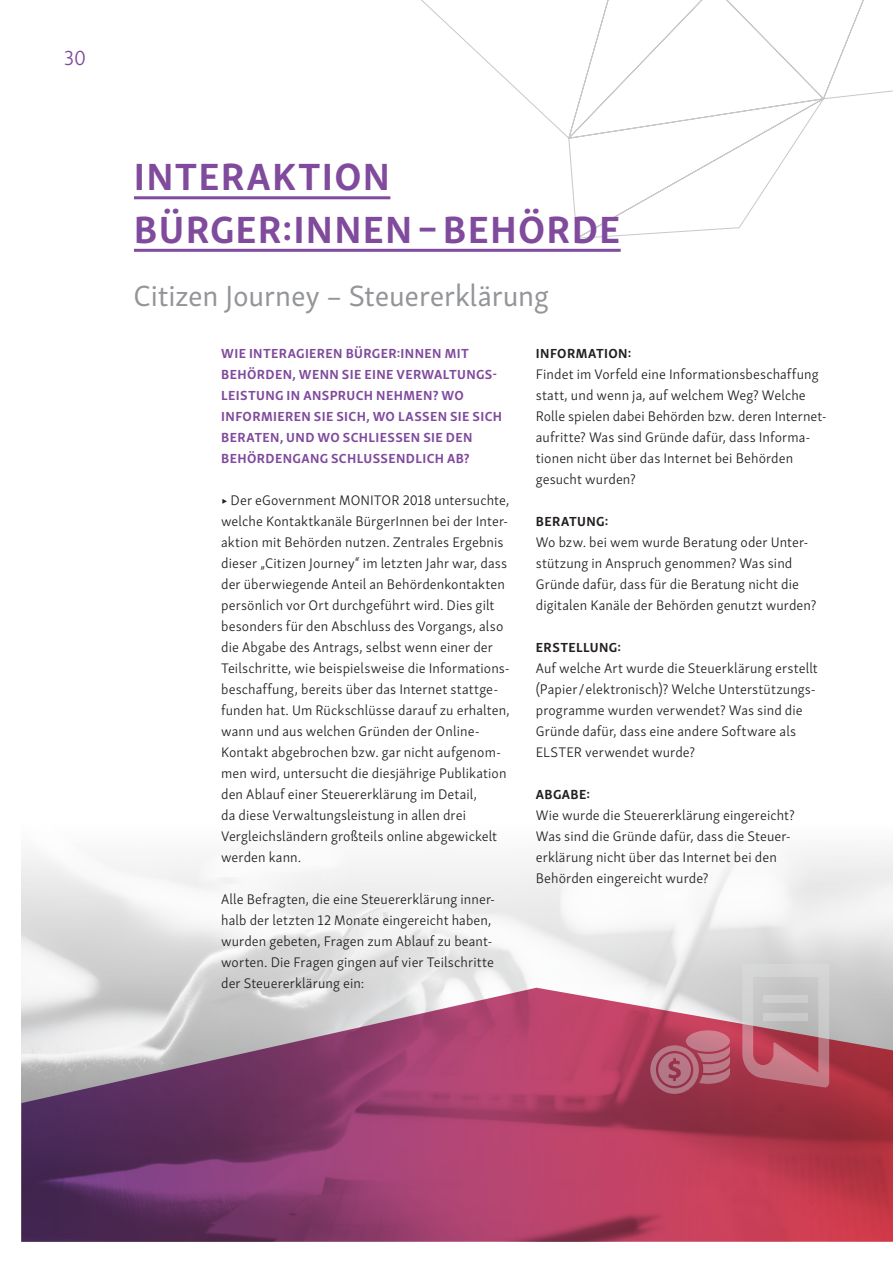
<style>
.page{position:relative;width:893px;height:1263px;background:#fff}
.page>*{position:absolute;margin:0;border:0;box-sizing:border-box;transform-origin:0 0}
.t1{font:700 39px/52.5px "Skolar Sans Latn";letter-spacing:.03em;color:#804a9d}
.t2{font:30px "Skolar Sans Latn";letter-spacing:-.005em;color:#939598}
.t3{font:300 21px "Skolar Sans Latn";color:#804a9d}
.t4{font:300 14.25px/21px "Skolar Sans Latn";letter-spacing:.005em;color:#231f20}
.t5{font:700 13.5px/21px "Skolar Sans Latn";letter-spacing:.03em;color:#804a9d}
.t6{font:700 13.5px "Skolar Sans Latn";letter-spacing:.03em;color:#231f20}
</style>
<div class="page">
<svg style="left:21px;top:988px;width:872px;height:254px;background:#a25474"></svg>
<svg style="left:742px;top:964px;width:87px;height:123px;background:#c1969d"></svg>
<div style="left:686px;top:1030px;width:44px;height:22px;background:#ca7e8e;border-radius:50%"></div>
<svg style="left:650px;top:1045px;width:80px;height:49px;background:#ab5c6e"></svg>
<svg style="left:421px;top:0;width:472px;height:239px"></svg>
<hr style="left:134px;top:196px;width:256px;height:3px;background:#804a9d">
<hr style="left:134px;top:249px;width:487px;height:3px;background:#804a9d">
<h3 class="t3" style="left:64px;top:42px;width:24px">30</h3>
<h1 class="t1" style="left:134px;top:147px;width:488px">INTERAKTION<br>BÜRGER:INNEN – BEHÖRDE</h1>
<h2 class="t2" style="left:134px;top:273px;width:417px">Citizen Journey – Steuererklärung</h2>
<p class="t5" style="left:221px;top:342px;width:282px">WIE INTERAGIEREN BÜRGER:INNEN MIT BEHÖRDEN, WENN SIE EINE VERWALTUNGS-LEISTUNG IN ANSPRUCH NEHMEN? WO INFORMIEREN SIE SICH, WO LASSEN SIE SICH BERATEN, UND WO SCHLIESSEN SIE DEN BEHÖRDENGANG SCHLUSSENDLICH AB?</p>
<p class="t4" style="left:221px;top:489px;width:290px">▶ Der eGovernment MONITOR 2018 untersuchte, welche Kontaktkanäle BürgerInnen bei der Inter&shy;aktion mit Behörden nutzen. Zentrales Ergebnis dieser „Citizen Journey“ im letzten Jahr war, dass der überwiegende Anteil an Behördenkontakten persönlich vor Ort durchgeführt wird. Dies gilt besonders für den Abschluss des Vorgangs, also die Abgabe des Antrags, selbst wenn einer der Teilschritte, wie beispielsweise die Informations&shy;beschaffung, bereits über das Internet stattge&shy;funden hat. Um Rückschlüsse darauf zu erhalten, wann und aus welchen Gründen der Online-Kontakt abgebrochen bzw. gar nicht aufgenom&shy;men wird, untersucht die diesjährige Publikation den Ablauf einer Steuererklärung im Detail,<br>da diese Verwaltungsleistung in allen drei Vergleichsländern großteils online abgewickelt werden kann.</p>
<p class="t4" style="left:221px;top:888px;width:276px">Alle Befragten, die eine Steuererklärung inner&shy;halb der letzten 12 Monate eingereicht haben, wurden gebeten, Fragen zum Ablauf zu beant&shy;worten. Die Fragen gingen auf vier Teilschritte der Steuererklärung ein:</p>
<p class="t6" style="left:536px;top:343px;width:97px">INFORMATION:</p>
<p class="t4" style="left:536px;top:363px;width:293px">Findet im Vorfeld eine Informationsbeschaffung statt, und wenn ja, auf welchem Weg? Welche Rolle spielen dabei Behörden bzw. deren Internet&shy;aufritte? Was sind Gründe dafür, dass Informa&shy;tionen nicht über das Internet bei Behörden gesucht wurden?</p>
<p class="t6" style="left:536px;top:511px;width:74px">BERATUNG:</p>
<p class="t4" style="left:536px;top:531px;width:282px">Wo bzw. bei wem wurde Beratung oder Unter&shy;stützung in Anspruch genommen? Was sind Gründe dafür, dass für die Beratung nicht die digitalen Kanäle der Behörden genutzt wurden?</p>
<p class="t6" style="left:536px;top:637px;width:87px">ERSTELLUNG:</p>
<p class="t4" style="left:536px;top:657px;width:284px">Auf welche Art wurde die Steuerklärung erstellt (Papier / elektronisch)? Welche Unterstützungs&shy;programme wurden verwendet? Was sind die Gründe dafür, dass eine andere Software als ELSTER verwendet wurde?</p>
<p class="t6" style="left:536px;top:784px;width:56px">ABGABE:</p>
<p class="t4" style="left:536px;top:804px;width:260px">Wie wurde die Steuererklärung eingereicht?<br>Was sind die Gründe dafür, dass die Steuer&shy;erklärung nicht über das Internet bei den Behörden eingereicht wurde?</p>
</div>
